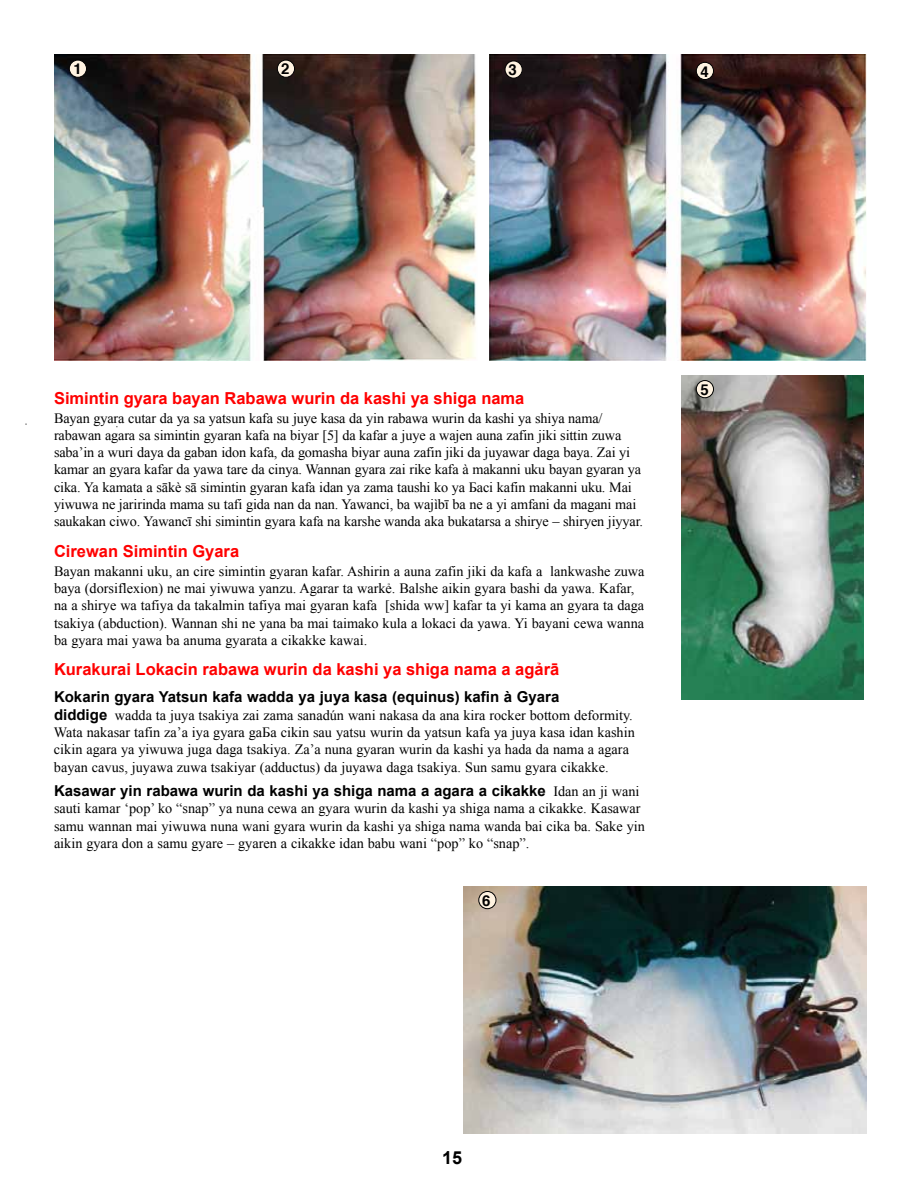
<style>
.page{position:relative;width:918px;height:1188px;background:#fff}
.page>*{position:absolute;margin:0;border:0;box-sizing:border-box;transform-origin:0 0}
.t1{font:700 18px "Arial";color:#000}
.t2{font:700 16.5px "Arial";color:#f00}
.t3{font:700 15px "Arial";color:#000}
.t4{font:700 15px "Helvetica";color:#000}
.t5{font:14.25px/17.1px "Times New Roman";color:#000}
.s1{font-family:"Arial";font-weight:700;font-size:15px}
.s2{font-family:"Times New Roman";font-weight:400;font-size:14.25px}
</style>
<div class="page">
<img style="left:682px;top:375px;width:182px;height:325px">
<img style="left:463px;top:886px;width:403px;height:248px">
<img style="left:54px;top:54px;width:422px;height:307px">
<img style="left:490px;top:54px;width:376px;height:307px">
<div style="left:696px;top:381px;width:18px;height:17px;background:#fff3e1;border-radius:50%"></div>
<div style="left:696px;top:380px;width:18px;height:18px;border:1px solid #000;border-radius:50%"></div>
<div style="left:696px;top:62px;width:18px;height:18px;background:#fff3e1;border-radius:50%"></div>
<div style="left:696px;top:62px;width:18px;height:18px;border:1px solid #000;border-radius:50%"></div>
<div style="left:479px;top:891px;width:17px;height:18px;background:#fff3e1;border-radius:50%"></div>
<div style="left:479px;top:891px;width:17px;height:18px;border:1px solid #000;border-radius:50%"></div>
<div style="left:69px;top:60px;width:18px;height:17px;background:#fff3e1;border-radius:50%"></div>
<div style="left:69px;top:60px;width:18px;height:17px;border:1px solid #000;border-radius:50%"></div>
<div style="left:277px;top:60px;width:18px;height:17px;background:#fff3e1;border-radius:50%"></div>
<div style="left:277px;top:60px;width:18px;height:17px;border:1px solid #000;border-radius:50%"></div>
<div style="left:505px;top:61px;width:17px;height:17px;background:#fff3e1;border-radius:50%"></div>
<div style="left:505px;top:61px;width:17px;height:17px;border:1px solid #000;border-radius:50%"></div>
<p class="t4" style="left:73px;top:57px;width:10px">1</p>
<p class="t4" style="left:281px;top:57px;width:10px">2</p>
<p class="t4" style="left:508px;top:58px;width:10px">3</p>
<p class="t4" style="left:700px;top:59px;width:10px">4</p>
<p class="t2" style="left:54px;top:387px;width:472px">Simintin gyara bayan Rabawa wurin da kashi ya shiga nama</p>
<p class="t5" style="left:54px;top:409px;width:591px">Bayan gyara cutar da ya sa yatsun kafa su juye kasa da yin rabawa wurin da kashi ya shiya nama/ rabawan agara sa simintin gyaran kafa na biyar [5] da kafar a juye a wajen auna zafin jiki sittin zuwa saba’in a wuri daya da gaban idon kafa, da gomasha biyar auna zafin jiki da juyawar daga baya. Zai yi kamar an gyara kafar da yawa tare da cinya. Wannan gyara zai rike kafa à makanni uku bayan gyaran ya cika. Ya kamata a sākè sā simintin gyaran kafa idan ya zama taushi ko ya Бaci kafin makanni uku. Mai yiwuwa ne jaririnda mama su tafi gida nan da nan. Yawanci, ba wajìbī ba ne a yi amfani da magani mai saukakan ciwo. Yawancī shi simintin gyara kafa na karshe wanda aka bukatarsa a shirye – shiryen jiyyar.</p>
<p class="t2" style="left:54px;top:540px;width:187px">Cirewan Simintin Gyara</p>
<p class="t5" style="left:54px;top:562px;width:592px">Bayan makanni uku, an cire simintin gyaran kafar. Ashirin a auna zafin jiki da kafa a lankwashe zuwa baya (dorsiflexion) ne mai yiwuwa yanzu. Agarar ta warkẻ. Balshe aikin gyara bashi da yawa. Kafar, na a shirye wa tafiya da takalmin tafiya mai gyaran kafa [shida ww] kafar ta yi kama an gyara ta daga tsakiya (abduction). Wannan shi ne yana ba mai taimako kula a lokaci da yawa. Yi bayani cewa wanna ba gyara mai yawa ba anuma gyarata a cikakke kawai.</p>
<p class="t2" style="left:54px;top:659px;width:507px">Kurakurai Lokacin rabawa wurin da kashi ya shiga nama a agảrā</p>
<p class="t3" style="left:54px;top:687px;width:507px">Kokarin gyara Yatsun kafa wadda ya juya kasa (equinus) kafin à Gyara</p>
<p class="t5" style="left:54px;top:707px;width:582px"><span class="s1">diddige</span> wadda ta juya tsakiya zai zama sanadún wani nakasa da ana kira rocker bottom deformity.<br>Wata nakasar tafin za’a iya gyara gaБa cikin sau yatsu wurin da yatsun kafa ya juya kasa idan kashin cikin agara ya yiwuwa juga daga tsakiya. Za’a nuna gyaran wurin da kashi ya hada da nama a agara bayan cavus, juyawa zuwa tsakiyar (adductus) da juyawa daga tsakiya. Sun samu gyara cikakke.</p>
<p class="t3" style="left:54px;top:781px;width:587px">Kasawar yin rabawa wurin da kashi ya shiga nama a agara a cikakke <span class="s2">Idan an ji wani</span></p>
<p class="t5" style="left:54px;top:800px;width:592px">sauti kamar ‘pop’ ko “snap” ya nuna cewa an gyara wurin da kashi ya shiga nama a cikakke. Kasawar samu wannan mai yiwuwa nuna wani gyara wurin da kashi ya shiga nama wanda bai cika ba. Sake yin aikin gyara don a samu gyare – gyaren a cikakke idan babu wani “pop” ko “snap”.</p>
<p class="t4" style="left:482px;top:888px;width:10px">6</p>
<p class="t4" style="left:700px;top:378px;width:10px">5</p>
<p class="t1" style="left:442px;top:1146px;width:22px">15</p>
</div>
